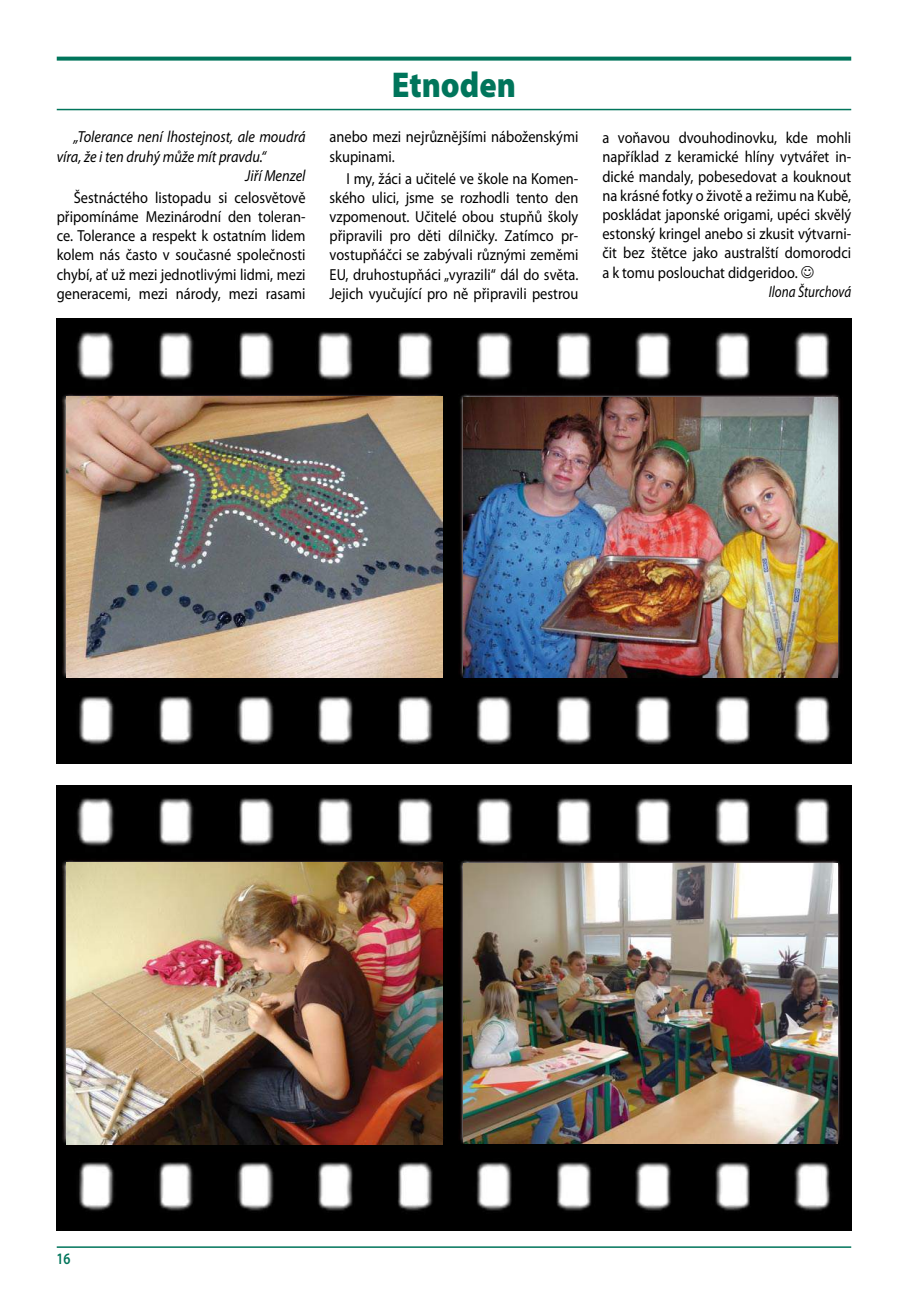
<style>
.page{position:relative;width:908px;height:1304px;background:#fff}
.page>*{position:absolute;margin:0;border:0;box-sizing:border-box;transform-origin:0 0}
.t1{font:900 36px "Myriad Pro";color:#00755b;scale:.89 1}
.t2{font:16px/19.2px "Myriad Pro";color:#000;text-align:justify;scale:.9 1}
.t3{font:italic 16px "Myriad Pro";color:#000;scale:.9 1}
.t4{font:italic 16px "Myriad Pro";color:#000;scale:.82 1}
.t5{font:600 16px "Myriad Pro";color:#00755b;scale:.82 1}
</style>
<div class="page">
<hr style="left:57px;top:1246px;width:793px;height:2px;background:#00755b">
<svg style="left:57px;top:57px;width:793px;height:4px;background:#18826a"></svg>
<hr style="left:57px;top:109px;width:793px;height:1px;background:#00755b">
<img style="left:57px;top:319px;width:793px;height:445px">
<img style="left:67px;top:397px;width:375px;height:281px">
<img style="left:463px;top:397px;width:373px;height:280px">
<img style="left:57px;top:785px;width:793px;height:445px">
<img style="left:67px;top:863px;width:375px;height:281px">
<img style="left:463px;top:863px;width:373px;height:280px">
<p class="t3" style="left:74px;top:127px;width:259px">„Tolerance není lhostejnost, ale moudrá</p>
<p class="t3" style="left:57px;top:146px;width:234px">víra, že i ten druhý může mít pravdu.“</p>
<p class="t3" style="left:245px;top:166px;width:68px">Jiří Menzel</p>
<p class="t2" style="left:57px;top:188px;width:278px;text-indent:17px">Šestnáctého listopadu si celosvětově připomínáme Mezinárodní den toleran&shy;ce. Tolerance a respekt k ostatním lidem kolem nás často v současné společnosti chybí, ať už mezi jednotlivými lidmi, mezi generacemi, mezi národy, mezi rasami</p>
<h1 class="t1" style="left:392px;top:61px;width:141px">Etnoden</h1>
<p class="t2" style="left:329px;top:127px;width:278px">anebo mezi nejrůznějšími náboženskými skupinami.</p>
<p class="t2" style="left:329px;top:168px;width:278px;text-indent:17px">I my, žáci a učitelé ve škole na Komen&shy;ského ulici, jsme se rozhodli tento den vzpomenout. Učitelé obou stupňů školy připravili pro děti dílničky. Zatímco pr&shy;vostupňáčci se zabývali různými zeměmi EU, druhostupňáci „vyrazili“ dál do světa.<br>Jejich vyučující pro ně připravili pestrou</p>
<p class="t2" style="left:602px;top:128px;width:278px">a voňavou dvouhodinovku, kde mohli například z keramické hlíny vytvářet in&shy;dické mandaly, pobesedovat a kouknout na krásné fotky o životě a režimu na Kubě, poskládat japonské origami, upéci skvělý estonský kringel anebo si zkusit výtvarni&shy;čit bez štětce jako australští domorodci a k tomu poslouchat didgeridoo.</p>
<p class="t4" style="left:768px;top:282px;width:102px">Ilona Šturchová</p>
<p class="t5" style="left:56px;top:1249px;width:18px">16</p>
</div>
